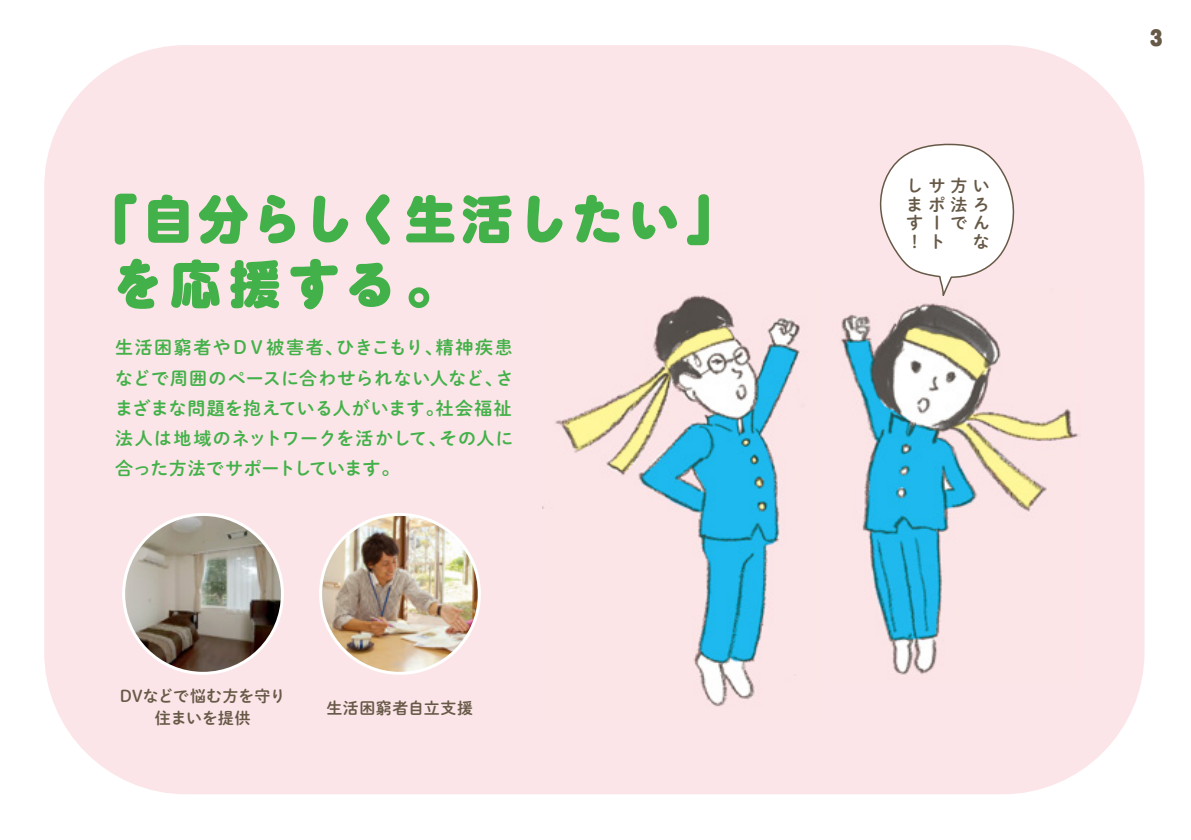
<style>
.page{position:relative;width:1191px;height:840px;background:#fff}
.page>*{position:absolute;margin:0;border:0;box-sizing:border-box;transform-origin:0 0}
.t1{font:900 53.8px/64.6px "Maru Anti Std";letter-spacing:.03em;color:#43b149}
.t2{font:900 20px "Shin M Go Pro";color:#675947}
.t3{font:18px/30px "Shuei M Go Std B";letter-spacing:.025em;color:#43b149;text-align:justify}
.t4{font:17px/18.8px "Shuei M Go Std B";letter-spacing:.3em;color:#675947;text-align:right}
.t5{font:16px/22px "Shuei M Go Std B";letter-spacing:.01em;color:#675947;text-align:center}
.t6{font:16px "Shuei M Go Std B";letter-spacing:.03em;color:#675947}
.s1{font-family:"Shin M Go Pro";font-size:50.2px}
</style>
<div class="page">
<div style="left:44px;top:45px;width:1100px;height:748px;background:#fce5e8;border-radius:142px"></div>
<img style="left:841px;top:303px;width:238px;height:372px">
<svg style="left:880px;top:143px;width:135px;height:153px"></svg>
<img style="left:543px;top:295px;width:257px;height:412px">
<img style="left:124px;top:514px;width:158px;height:159px;border-radius:79px">
<div style="left:122px;top:512px;width:162px;height:162px;border:3px solid #fff;border-radius:50%"></div>
<img style="left:320px;top:514px;width:159px;height:159px;border-radius:79px">
<div style="left:319px;top:512px;width:162px;height:162px;border:3px solid #fff;border-radius:50%"></div>
<h1 class="t1" style="left:111px;top:181px;width:630px;text-indent:-27px">「<span class="s1">自分</span>らしく<span class="s1">生活</span>したい」を<span class="s1">応援</span>する。</h1>
<p class="t3" style="left:115px;top:332px;width:400px">生活困窮者やＤＶ被害者、ひきこもり、精神疾患などで周囲のペースに合わせられない人など、さまざまな問題を抱えている人がいます。社会福祉法人は地域のネットワークを活かして、その人に合った方法でサポートしています。</p>
<p class="t5" style="left:120px;top:684px;width:168px">DVなどで悩む方を守り住まいを提供</p>
<p class="t6" style="left:326px;top:696px;width:148px">生活困窮者自立支援</p>
<p class="t4" style="left:906px;top:175px;width:85px">しサ方いまポ法ろすーでんな</p>
<p class="t4" style="left:906px;top:231px;width:41px">！ト</p>
<p class="t2" style="left:1149px;top:22px;width:14px">3</p>
</div>
